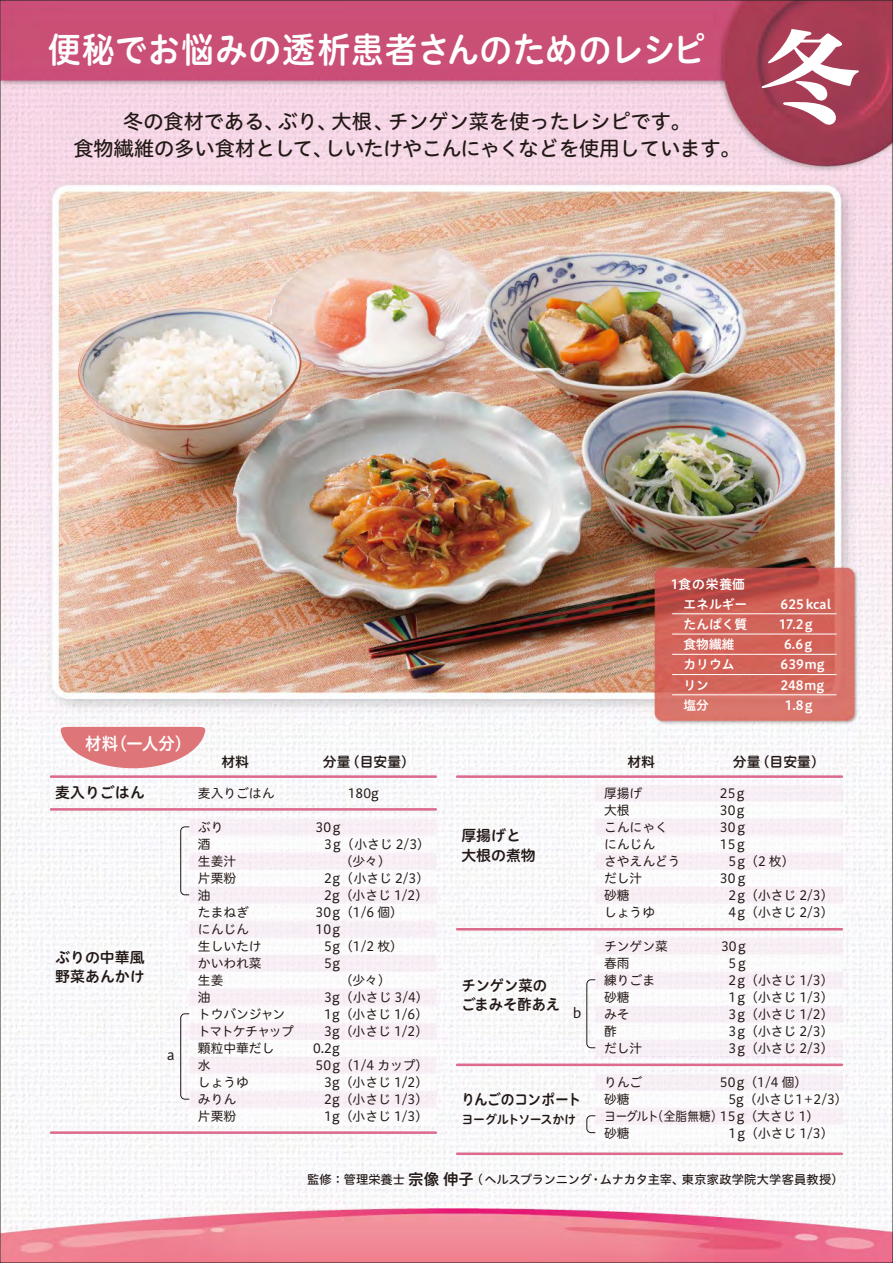
<style>
.page{position:relative;width:893px;height:1263px;background:#fff}
.page>*{position:absolute;margin:0;border:0;box-sizing:border-box;transform-origin:0 0}
.t1{font:108.45px "Matisse CID B";color:#fff}
.t2{font:35.1px "Hiragino UD Sans R Std N W6";letter-spacing:.02em;color:#fff;scale:.93 1}
.t3{font:20.25px/27.6px "Hiragino UD Sans R Std N W5";color:#221815}
.t4{font:17.1px "Hiragino UD Sans R Std N W6";color:#fff;scale:.95 1}
.t5{font:14.85px/19.2px "Hiragino UD Sans R Std N W6";color:#221815}
.t6{font:14.85px/19.2px "Hiragino UD Sans R Std N W6";color:#221815;scale:.96 1}
.t7{font:14.85px "Hiragino UD Sans R Std N W6";color:#221815;scale:.92 1}
.t8{font:13.8px "Hiragino UD Sans R Std N W6";color:#221815}
.t9{font:13.8px "Hiragino UD Sans R Std N W4";color:#221815}
.t10{font:12.75px/17px "Hiragino UD Sans R Std N W4";color:#221815}
.t11{font:12.75px/20.2px "Hiragino UD Sans R Std N W6";color:#fff}
.t12{font:12.3px "Hiragino UD Sans R Std N W6";letter-spacing:-.02em;color:#221815;scale:.96 1}
.t13{font:12.15px "Hiragino UD Sans R Std N W5";color:#221815}
.s1{font-family:"Hiragino UD Sans R Std N W6";font-size:15.45px}
</style>
<div class="page">
<img style="left:2px;top:2px;width:889px;height:1259px">
<div style="left:189px;top:818px;width:247px;height:308px;background:#f9f4f8"></div>
<div style="left:595px;top:784px;width:246px;height:136px;background:#f9f4f8"></div>
<div style="left:595px;top:937px;width:247px;height:119px;background:#f9f1f7"></div>
<div style="left:595px;top:1073px;width:247px;height:68px;background:#f9f4f8"></div>
<svg style="left:61px;top:726px;width:144px;height:42px"></svg>
<hr style="left:51px;top:775px;width:385px;height:3px;background:#dc6b8e">
<hr style="left:457px;top:775px;width:385px;height:3px;background:#dc6b8e">
<hr style="left:51px;top:808px;width:385px;height:3px;background:#dc6b8e">
<hr style="left:51px;top:1131px;width:385px;height:3px;background:#dc6b8e">
<hr style="left:457px;top:928px;width:385px;height:2px;background:#dc6b8e">
<hr style="left:457px;top:1063px;width:385px;height:3px;background:#dc6b8e">
<hr style="left:457px;top:1152px;width:385px;height:3px;background:#dc6b8e">
<svg style="left:180px;top:826px;width:10px;height:69px"></svg>
<svg style="left:586px;top:979px;width:10px;height:69px"></svg>
<svg style="left:586px;top:1115px;width:10px;height:18px"></svg>
<svg style="left:180px;top:1013px;width:10px;height:87px"></svg>
<hr style="left:672px;top:613px;width:164px;height:1px;background:#fff">
<hr style="left:672px;top:634px;width:164px;height:1px;background:#fff">
<hr style="left:672px;top:654px;width:164px;height:1px;background:#fff">
<hr style="left:672px;top:674px;width:164px;height:1px;background:#fff">
<hr style="left:672px;top:694px;width:164px;height:1px;background:#fff">
<h2 class="t2" style="left:48px;top:24px;width:708px">便秘でお悩みの透析患者さんのためのレシピ</h2>
<h3 class="t3" style="left:325px;top:106px;width:418px;text-indent:-202px">冬の食材である、ぶり、大根、チンゲン菜を使ったレシピです。<br>しいたけやこんにゃくなどを使用しています。</h3>
<h3 class="t3" style="left:73px;top:134px;width:261px">食物繊維の多い食材として、</h3>
<h1 class="t1" style="left:756px;top:11px;width:110px">冬</h1>
<p class="t11" style="left:671px;top:573px;width:78px">1食の栄養価　エネルギー</p>
<p class="t11" style="left:781px;top:593px;width:52px">625 kcal</p>
<h3 class="t4" style="left:85px;top:730px;width:113px">材料（一人分）</h3>
<p class="t5" style="left:55px;top:782px;width:91px">麦入りごはん</p>
<p class="t5" style="left:55px;top:947px;width:91px">ぶりの中華風野菜あんかけ</p>
<p class="t9" style="left:164px;top:1044px;width:15px">ａ</p>
<p class="t11" style="left:671px;top:613px;width:78px">　たんぱく質</p>
<p class="t11" style="left:779px;top:613px;width:38px">17.2ｇ</p>
<p class="t11" style="left:671px;top:633px;width:65px">　食物繊維</p>
<p class="t11" style="left:784px;top:633px;width:32px">6.6ｇ</p>
<p class="t11" style="left:671px;top:654px;width:65px">　カリウム</p>
<p class="t11" style="left:781px;top:654px;width:46px">639mg</p>
<p class="t11" style="left:671px;top:674px;width:40px">　リン</p>
<p class="t11" style="left:781px;top:674px;width:45px">248mg</p>
<p class="t11" style="left:671px;top:694px;width:40px">　塩分</p>
<p class="t11" style="left:785px;top:694px;width:32px">1.8ｇ</p>
<p class="t8" style="left:221px;top:751px;width:29px">材料</p>
<p class="t8" style="left:323px;top:751px;width:94px">分量（目安量）</p>
<p class="t8" style="left:627px;top:751px;width:29px">材料</p>
<p class="t8" style="left:733px;top:751px;width:94px">分量（目安量）</p>
<p class="t10" style="left:198px;top:784px;width:78px">麦入りごはん</p>
<p class="t10" style="left:198px;top:818px;width:97px">ぶり<br>酒<br>生姜汁<br>片栗粉<br>油<br>たまねぎ<br>にんじん<br>生しいたけ<br>かいわれ菜<br>生姜<br>油<br>トウバンジャントマトケチャップ顆粒中華だし<br>水<br>しょうゆ<br>みりん<br>片栗粉</p>
<p class="t10" style="left:316px;top:784px;width:65px">　　 180g</p>
<p class="t10" style="left:316px;top:818px;width:26px">30g</p>
<p class="t10" style="left:324px;top:835px;width:107px">3g（小さじ 2/3）</p>
<p class="t10" style="left:340px;top:852px;width:53px">（少々）</p>
<p class="t10" style="left:324px;top:869px;width:107px">2g（小さじ 2/3）</p>
<p class="t10" style="left:324px;top:886px;width:105px">2g（小さじ 1/2）</p>
<p class="t10" style="left:316px;top:903px;width:89px">30g（1/6 個）</p>
<p class="t10" style="left:316px;top:920px;width:26px">10g</p>
<p class="t10" style="left:324px;top:937px;width:80px">5g（1/2 枚）</p>
<p class="t10" style="left:324px;top:954px;width:18px">5g</p>
<p class="t10" style="left:340px;top:971px;width:53px">（少々）</p>
<p class="t10" style="left:324px;top:988px;width:106px">3g（小さじ 3/4）</p>
<p class="t10" style="left:324px;top:1005px;width:105px">1g（小さじ 1/6）</p>
<p class="t10" style="left:324px;top:1022px;width:105px">3g（小さじ 1/2）</p>
<p class="t10" style="left:313px;top:1039px;width:28px">0.2g</p>
<p class="t10" style="left:316px;top:1056px;width:114px">50g（1/4 カップ）</p>
<p class="t10" style="left:324px;top:1073px;width:105px">3g（小さじ 1/2）</p>
<p class="t10" style="left:324px;top:1090px;width:105px">2g（小さじ 1/3）</p>
<p class="t10" style="left:324px;top:1107px;width:105px">1g（小さじ 1/3）</p>
<p class="t5" style="left:461px;top:825px;width:76px">厚揚げと大根の煮物</p>
<p class="t6" style="left:461px;top:975px;width:104px">チンゲン菜のごまみそ酢あえ</p>
<p class="t9" style="left:573px;top:1002px;width:10px">b</p>
<p class="t7" style="left:461px;top:1087px;width:132px">りんごのコンポート</p>
<p class="t12" style="left:461px;top:1110px;width:121px">ヨーグルトソースかけ</p>
<p class="t10" style="left:604px;top:784px;width:78px">厚揚げ<br>大根<br>こんにゃくにんじん<br>さやえんどうだし汁<br>砂糖<br>しょうゆ</p>
<p class="t10" style="left:604px;top:937px;width:65px">チンゲン菜春雨<br>練りごま砂糖<br>みそ<br>酢<br>だし汁</p>
<p class="t10" style="left:604px;top:1073px;width:120px">りんご<br>砂糖<br>ヨーグルト（全脂無糖）砂糖</p>
<p class="t10" style="left:720px;top:784px;width:26px">25g</p>
<p class="t10" style="left:720px;top:801px;width:26px">30g</p>
<p class="t10" style="left:720px;top:818px;width:27px">30g</p>
<p class="t10" style="left:720px;top:835px;width:27px">15g</p>
<p class="t10" style="left:728px;top:852px;width:67px">5g（2 枚）</p>
<p class="t10" style="left:720px;top:869px;width:27px">30g</p>
<p class="t10" style="left:728px;top:886px;width:107px">2g（小さじ 2/3）</p>
<p class="t10" style="left:728px;top:903px;width:107px">4g（小さじ 2/3）</p>
<p class="t10" style="left:728px;top:937px;width:107px;text-indent:-7px">30g<br>5g<br>2g（小さじ 1/3）<br>1g（小さじ 1/3）<br>3g（小さじ 1/2）<br>3g（小さじ 2/3）<br>3g（小さじ 2/3）</p>
<p class="t10" style="left:720px;top:1073px;width:89px">50g（1/4 個）</p>
<p class="t10" style="left:728px;top:1090px;width:121px">5g（小さじ1＋2/3）</p>
<p class="t10" style="left:720px;top:1107px;width:101px">15g（大さじ 1）</p>
<p class="t10" style="left:728px;top:1124px;width:107px">1g（小さじ 1/3）</p>
<p class="t13" style="left:307px;top:1170px;width:538px">監修：管理栄養士 <span class="s1">宗像 伸子</span>（ヘルスプランニング・ムナカタ主宰、東京家政学院大学客員教授）</p>
</div>
